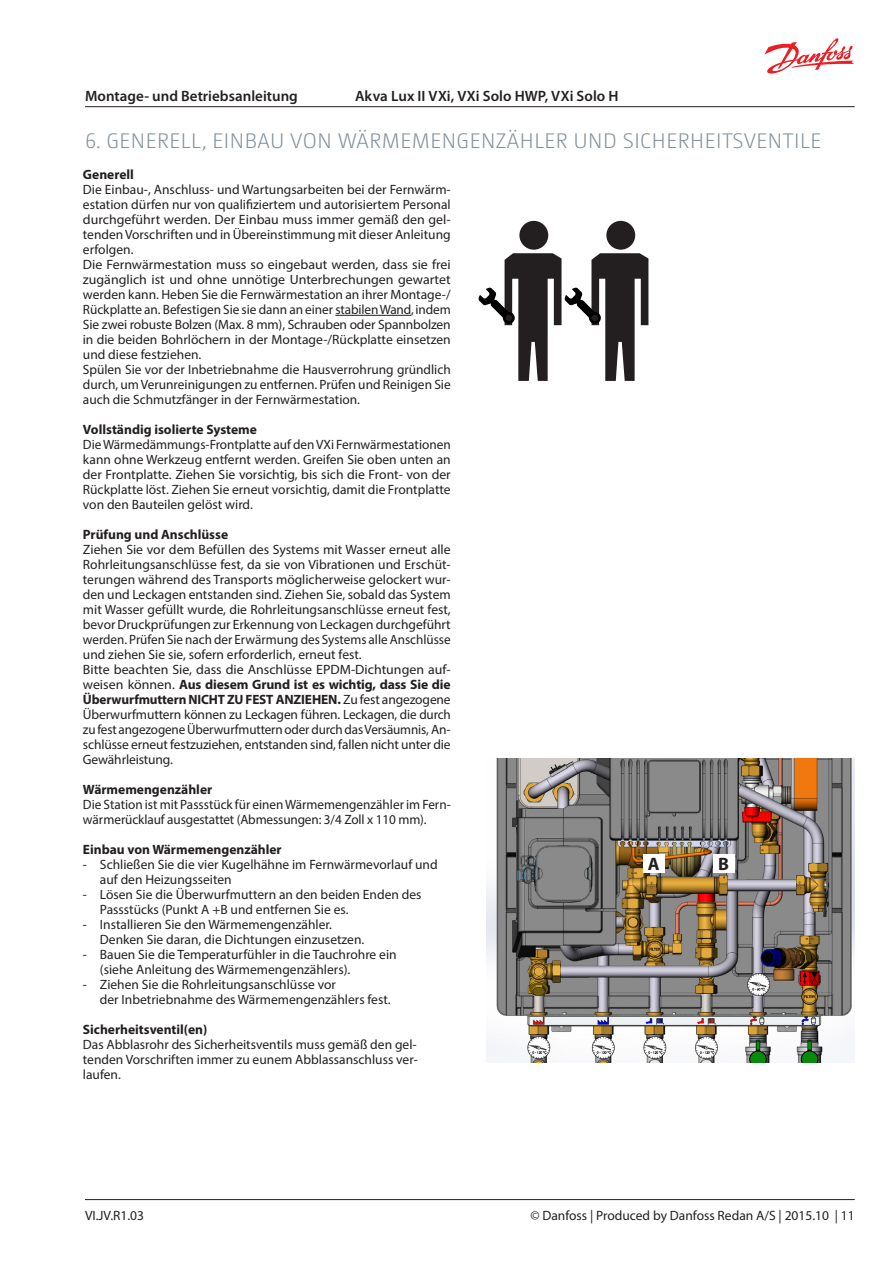
<style>
.page{position:relative;width:893px;height:1263px;background:#fff}
.page>*{position:absolute;margin:0;border:0;box-sizing:border-box;transform-origin:0 0}
.t1{font:300 21px "Camingo Dos Pro";letter-spacing:.025em;color:#83929a}
.t2{font:700 18px "Myriad Pro";color:#231f20}
.t3{font:600 15px "Myriad Pro";letter-spacing:.005em;color:#231f20}
.t4{font:13.5px/15px "Myriad Pro";color:#231f20}
.t5{font:700 13.5px "Myriad Pro";color:#231f20}
.s1{font-weight:700}
</style>
<div class="page">
<hr style="left:85px;top:1199px;width:770px;height:1px;background:#231f20">
<svg style="left:764px;top:38px;width:90px;height:36px"></svg>
<hr style="left:85px;top:106px;width:770px;height:1px;background:#231f20">
<div style="left:606px;top:221px;width:29px;height:29px;background:#231f20;border-radius:50%"></div>
<div style="left:519px;top:221px;width:29px;height:29px;background:#231f20;border-radius:50%"></div>
<svg style="left:478px;top:253px;width:170px;height:128px"></svg>
<hr style="left:335px;top:315px;width:76px;height:1px;background:#231f20">
<img style="left:487px;top:759px;width:368px;height:303px">
<div style="left:643px;top:854px;width:21px;height:19px;background:#fff"></div>
<div style="left:713px;top:854px;width:21px;height:19px;background:#fff"></div>
<p class="t3" style="left:85px;top:88px;width:214px">Montage- und Betriebsanleitung</p>
<p class="t3" style="left:355px;top:88px;width:265px">Akva Lux II VXi, VXi Solo HWP, VXi Solo H</p>
<h1 class="t1" style="left:85px;top:129px;width:738px">6. GENERELL, EINBAU VON WÄRMEMENGENZÄHLER UND SICHERHEITSVENTILE</h1>
<p class="t5" style="left:83px;top:166px;width:53px">Generell</p>
<p class="t4" style="left:83px;top:182px;width:369px">Die Einbau-, Anschluss- und Wartungsarbeiten bei der Fernwärm&shy;estation dürfen nur von qualifiziertem und autorisiertem Personal durchgeführt werden. Der Einbau muss immer gemäß den gel&shy;tenden Vorschriften und in Übereinstimmung mit dieser Anleitung erfolgen.<br>Die Fernwärmestation muss so eingebaut werden, dass sie frei zugänglich ist und ohne unnötige Unterbrechungen gewartet werden kann. Heben Sie die Fernwärmestation an ihrer Montage-/ Rückplatte an. Befestigen Sie sie dann an einer stabilen Wand, indem Sie zwei robuste Bolzen (Max. 8 mm), Schrauben oder Spannbolzen in die beiden Bohrlöchern in der Montage-/Rückplatte einsetzen und diese festziehen.<br>Spülen Sie vor der Inbetriebnahme die Hausverrohrung gründlich durch, um Verunreinigungen zu entfernen. Prüfen und Reinigen Sie auch die Schmutzfänger in der Fernwärmestation.</p>
<p class="t5" style="left:83px;top:421px;width:176px">Vollständig isolierte Systeme</p>
<p class="t4" style="left:83px;top:437px;width:369px;text-align:justify">Die Wärmedämmungs-Frontplatte auf den VXi Fernwärmestationen kann ohne Werkzeug entfernt werden. Greifen Sie oben unten an der Frontplatte. Ziehen Sie vorsichtig, bis sich die Front- von der Rückplatte löst. Ziehen Sie erneut vorsichtig, damit die Frontplatte von den Bauteilen gelöst wird.</p>
<p class="t5" style="left:83px;top:526px;width:147px">Prüfung und Anschlüsse</p>
<p class="t4" style="left:83px;top:542px;width:369px">Ziehen Sie vor dem Befüllen des Systems mit Wasser erneut alle Rohrleitungsanschlüsse fest, da sie von Vibrationen und Erschüt&shy;terungen während des Transports möglicherweise gelockert wur&shy;den und Leckagen entstanden sind. Ziehen Sie, sobald das System mit Wasser gefüllt wurde, die Rohrleitungsanschlüsse erneut fest, bevor Druckprüfungen zur Erkennung von Leckagen durchgeführt werden. Prüfen Sie nach der Erwärmung des Systems alle Anschlüsse und ziehen Sie sie, sofern erforderlich, erneut fest.<br>Bitte beachten Sie, dass die Anschlüsse EPDM-Dichtungen auf&shy;weisen können. <span class="s1">Aus diesem Grund ist es wichtig, dass Sie die Überwurfmuttern NICHT ZU FEST ANZIEHEN.</span> Zu fest angezogene Überwurfmuttern können zu Leckagen führen. Leckagen, die durch zu fest angezogene Überwurfmuttern oder durch das Versäumnis, An&shy;schlüsse erneut festzuziehen, entstanden sind, fallen nicht unter die Gewährleistung.</p>
<p class="t5" style="left:83px;top:781px;width:131px">Wärmemengenzähler</p>
<p class="t4" style="left:83px;top:797px;width:369px">Die Station ist mit Passstück für einen Wärmemengenzähler im Fern&shy;wärmerücklauf ausgestattet (Abmessungen: 3/4 Zoll x 110 mm).</p>
<p class="t5" style="left:83px;top:841px;width:200px">Einbau von Wärmemengenzähler</p>
<p class="t4" style="left:100px;top:857px;width:339px;text-indent:-17px">- Schließen Sie die vier Kugelhähne im Fernwärmevorlauf und auf den Heizungsseiten</p>
<p class="t4" style="left:100px;top:887px;width:323px;text-indent:-17px">- Lösen Sie die Überwurfmuttern an den beiden Enden des<br>Passstücks (Punkt A +B und entfernen Sie es.</p>
<p class="t4" style="left:100px;top:917px;width:266px;text-indent:-17px">- Installieren Sie den Wärmemengenzähler.<br>Denken Sie daran, die Dichtungen einzusetzen.</p>
<p class="t4" style="left:100px;top:947px;width:298px;text-indent:-17px">- Bauen Sie die Temperaturfühler in die Tauchrohre ein (siehe Anleitung des Wärmemengenzählers).</p>
<p class="t4" style="left:100px;top:977px;width:292px;text-indent:-17px">- Ziehen Sie die Rohrleitungsanschlüsse vor<br>der Inbetriebnahme des Wärmemengenzählers fest.</p>
<p class="t5" style="left:83px;top:1021px;width:126px">Sicherheitsventil(en)</p>
<p class="t4" style="left:83px;top:1037px;width:336px;text-align:justify">Das Abblasrohr des Sicherheitsventils muss gemäß den gel&shy;tenden Vorschriften immer zu eunem Abblassanschluss ver&shy;laufen.</p>
<h2 class="t2" style="left:648px;top:852px;width:13px">A</h2>
<h2 class="t2" style="left:718px;top:852px;width:12px">B</h2>
<p class="t4" style="left:85px;top:1208px;width:60px">VI.JV.R1.03</p>
<p class="t4" style="left:530px;top:1208px;width:326px">© Danfoss | Produced by Danfoss Redan A/S | 2015.10 | 11</p>
</div>
